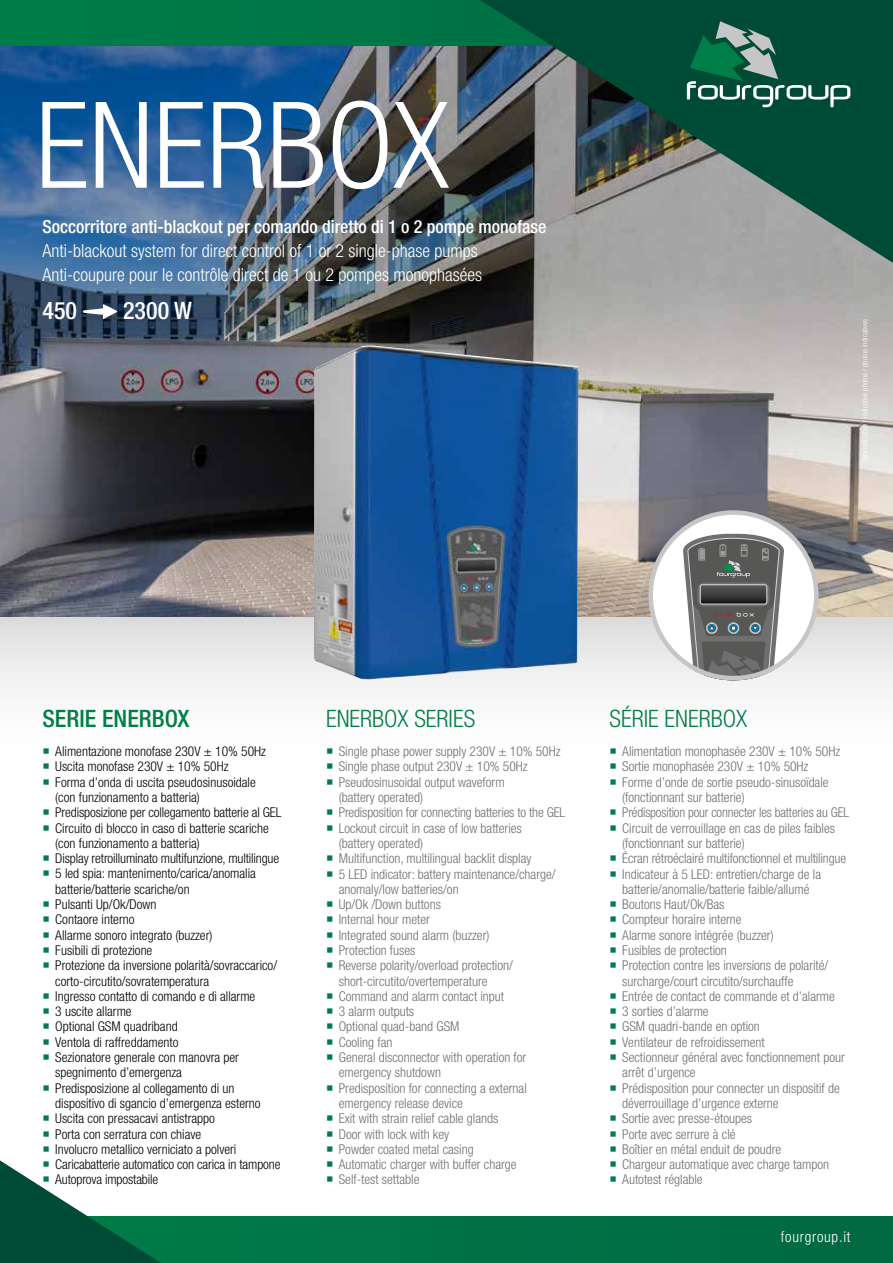
<style>
.page{position:relative;width:893px;height:1263px;background:#fff}
.page>*{position:absolute;margin:0;border:0;box-sizing:border-box;transform-origin:0 0}
.t1{font:300 condensed 120px "Helvetica Neue LT Std";color:#fff}
.t2{font:300 condensed 24px "Helvetica Neue LT Std";color:#007e48}
.t3{font:500 condensed 24px "Helvetica Neue LT Std";color:#007e48}
.t4{font:500 condensed 24px "Helvetica Neue LT Std";color:#fff}
.t5{font:300 condensed 18px/24px "Helvetica Neue LT Std";color:#fff}
.t6{font:500 condensed 18px "Helvetica Neue LT Std";color:#fff}
.t7{font:300 condensed 15px "Helvetica Neue LT Std";letter-spacing:.05em;color:#fff}
.t8{font:300 condensed 13.5px/15.3px "Helvetica Neue LT Std";color:#706f6f}
.t9{font:300 condensed 13.5px/15.3px "Helvetica Neue LT Std";color:#000}
.t10{font:300 condensed 7.5px "Helvetica Neue LT Std";letter-spacing:.005em;color:#fff}
.s1{color:#007e48}
</style>
<div class="page">
<div style="left:0;top:1216px;width:893px;height:47px;background:#007146"></div>
<svg style="left:0;top:617px;width:893px;height:70px"></svg>
<div style="left:0;top:0;width:893px;height:47px;background:#007847"></div>
<img style="left:0;top:47px;width:893px;height:570px">
<svg style="left:83px;top:304px;width:35px;height:16px"></svg>
<img style="left:314px;top:345px;width:153px;height:334px">
<div style="left:651px;top:512px;width:165px;height:166px;background:#fff;border-radius:50%"></div>
<svg style="left:683px;top:533px;width:101px;height:147px;background:#7a7b7b"></svg>
<div style="left:648px;top:510px;width:171px;height:170px;border:4px solid #c6c6c6;border-radius:50%"></div>
<svg style="left:480px;top:0;width:413px;height:263px;background:#42665e"></svg>
<svg style="left:687px;top:21px;width:163px;height:86px;background:#276955"></svg>
<svg style="left:0;top:1160px;width:160px;height:103px"></svg>
<h1 class="t1" style="left:36px;top:76px;width:415px">ENERBOX</h1>
<h3 class="t6" style="left:43px;top:215px;width:505px">Soccorritore anti-blackout per comando diretto di 1 o 2 pompe monofase</h3>
<h3 class="t5" style="left:43px;top:238px;width:441px">Anti-blackout system for direct control of 1 or 2 single-phase pumps<br>Anti-coupure pour le contrôle direct de 1 ou 2 pompes monophasées</h3>
<h2 class="t4" style="left:43px;top:296px;width:36px">450</h2>
<h2 class="t4" style="left:123px;top:296px;width:70px">2300 W</h2>
<p class="t10" style="left:860px;top:461px;width:143px;rotate:-90deg">foto indicative / indicative photos / photos indicatives</p>
<h2 class="t3" style="left:43px;top:704px;width:149px">SERIE ENERBOX</h2>
<p class="t9" style="left:43px;top:743px;width:225px"><span class="s1">○</span> Alimentazione monofase 230V ± 10% 50Hz</p>
<p class="t9" style="left:43px;top:759px;width:187px"><span class="s1">○</span> Uscita monofase 230V ± 10% 50Hz</p>
<p class="t9" style="left:55px;top:774px;width:202px;text-indent:-13px"><span class="s1">○</span> Forma d’onda di uscita pseudosinusoidale (con funzionamento a batteria)</p>
<p class="t9" style="left:43px;top:805px;width:240px"><span class="s1">○</span> Predisposizione per collegamento batterie al GEL</p>
<p class="t9" style="left:55px;top:820px;width:215px;text-indent:-13px"><span class="s1">○</span> Circuito di blocco in caso di batterie scariche (con funzionamento a batteria)</p>
<p class="t9" style="left:43px;top:851px;width:238px"><span class="s1">○</span> Display retroilluminato multifunzione, multilingue</p>
<p class="t9" style="left:55px;top:866px;width:202px;text-indent:-13px"><span class="s1">○</span> 5 led spia: mantenimento/carica/anomalia batterie/batterie scariche/on</p>
<p class="t9" style="left:43px;top:896px;width:115px"><span class="s1">○</span> Pulsanti Up/Ok/Down</p>
<p class="t9" style="left:43px;top:912px;width:93px"><span class="s1">○</span> Contaore interno</p>
<p class="t9" style="left:43px;top:927px;width:171px"><span class="s1">○</span> Allarme sonoro integrato (buzzer)</p>
<p class="t9" style="left:43px;top:942px;width:111px"><span class="s1">○</span> Fusibili di protezione</p>
<p class="t9" style="left:55px;top:958px;width:223px;text-indent:-13px"><span class="s1">○</span> Protezione da inversione polarità/sovraccarico/ corto-circutito/sovratemperatura</p>
<p class="t9" style="left:43px;top:988px;width:214px"><span class="s1">○</span> Ingresso contatto di comando e di allarme</p>
<p class="t9" style="left:43px;top:1004px;width:91px"><span class="s1">○</span> 3 uscite allarme</p>
<p class="t9" style="left:43px;top:1019px;width:137px"><span class="s1">○</span> Optional GSM quadriband</p>
<p class="t9" style="left:43px;top:1034px;width:137px"><span class="s1">○</span> Ventola di raffreddamento</p>
<p class="t9" style="left:55px;top:1049px;width:185px;text-indent:-13px"><span class="s1">○</span> Sezionatore generale con manovra per spegnimento d’emergenza</p>
<p class="t9" style="left:55px;top:1080px;width:207px;text-indent:-13px"><span class="s1">○</span> Predisposizione al collegamento di un dispositivo di sgancio d’emergenza esterno</p>
<p class="t9" style="left:43px;top:1111px;width:174px"><span class="s1">○</span> Uscita con pressacavi antistrappo</p>
<p class="t9" style="left:43px;top:1126px;width:160px"><span class="s1">○</span> Porta con serratura con chiave</p>
<p class="t9" style="left:43px;top:1141px;width:195px"><span class="s1">○</span> Involucro metallico verniciato a polveri</p>
<p class="t9" style="left:43px;top:1156px;width:239px"><span class="s1">○</span> Caricabatterie automatico con carica in tampone</p>
<p class="t9" style="left:43px;top:1172px;width:117px"><span class="s1">○</span> Autoprova impostabile</p>
<h2 class="t2" style="left:326px;top:705px;width:151px">ENERBOX SERIES</h2>
<p class="t8" style="left:326px;top:743px;width:236px"><span class="s1">○</span> Single phase power supply 230V ± 10% 50Hz</p>
<p class="t8" style="left:326px;top:759px;width:203px"><span class="s1">○</span> Single phase output 230V ± 10% 50Hz</p>
<p class="t8" style="left:339px;top:774px;width:167px;text-indent:-13px"><span class="s1">○</span> Pseudosinusoidal output waveform (battery operated)</p>
<p class="t8" style="left:326px;top:805px;width:241px"><span class="s1">○</span> Predisposition for connecting batteries to the GEL</p>
<p class="t8" style="left:339px;top:820px;width:185px;text-indent:-13px"><span class="s1">○</span> Lockout circuit in case of low batteries (battery operated)</p>
<p class="t8" style="left:326px;top:851px;width:207px"><span class="s1">○</span> Multifunction, multilingual backlit display</p>
<p class="t8" style="left:339px;top:866px;width:218px;text-indent:-13px"><span class="s1">○</span> 5 LED indicator: battery maintenance/charge/ anomaly/low batteries/on</p>
<p class="t8" style="left:326px;top:896px;width:116px"><span class="s1">○</span> Up/Ok /Down buttons</p>
<p class="t8" style="left:326px;top:912px;width:105px"><span class="s1">○</span> Internal hour meter</p>
<p class="t8" style="left:326px;top:927px;width:165px"><span class="s1">○</span> Integrated sound alarm (buzzer)</p>
<p class="t8" style="left:326px;top:942px;width:91px"><span class="s1">○</span> Protection fuses</p>
<p class="t8" style="left:339px;top:958px;width:176px;text-indent:-13px"><span class="s1">○</span> Reverse polarity/overload protection/ short-circutito/overtemperature</p>
<p class="t8" style="left:326px;top:988px;width:180px"><span class="s1">○</span> Command and alarm contact input</p>
<p class="t8" style="left:326px;top:1004px;width:90px"><span class="s1">○</span> 3 alarm outputs</p>
<p class="t8" style="left:326px;top:1019px;width:135px"><span class="s1">○</span> Optional quad-band GSM</p>
<p class="t8" style="left:326px;top:1034px;width:68px"><span class="s1">○</span> Cooling fan</p>
<p class="t8" style="left:339px;top:1049px;width:189px;text-indent:-13px"><span class="s1">○</span> General disconnector with operation for emergency shutdown</p>
<p class="t8" style="left:339px;top:1080px;width:190px;text-indent:-13px"><span class="s1">○</span> Predisposition for connecting a external emergency release device</p>
<p class="t8" style="left:326px;top:1111px;width:174px"><span class="s1">○</span> Exit with strain relief cable glands</p>
<p class="t8" style="left:326px;top:1126px;width:125px"><span class="s1">○</span> Door with lock with key</p>
<p class="t8" style="left:326px;top:1141px;width:149px"><span class="s1">○</span> Powder coated metal casing</p>
<p class="t8" style="left:326px;top:1156px;width:192px"><span class="s1">○</span> Automatic charger with buffer charge</p>
<p class="t8" style="left:326px;top:1172px;width:95px"><span class="s1">○</span> Self-test settable</p>
<h2 class="t2" style="left:609px;top:705px;width:139px">SÉRIE ENERBOX</h2>
<p class="t8" style="left:609px;top:743px;width:232px"><span class="s1">○</span> Alimentation monophasée 230V ± 10% 50Hz</p>
<p class="t8" style="left:609px;top:759px;width:200px"><span class="s1">○</span> Sortie monophasée 230V ± 10% 50Hz</p>
<p class="t8" style="left:622px;top:774px;width:208px;text-indent:-13px"><span class="s1">○</span> Forme d’onde de sortie pseudo-sinusoïdale (fonctionnant sur batterie)</p>
<p class="t8" style="left:609px;top:805px;width:241px"><span class="s1">○</span> Prédisposition pour connecter les batteries au GEL</p>
<p class="t8" style="left:622px;top:820px;width:214px;text-indent:-13px"><span class="s1">○</span> Circuit de verrouillage en cas de piles faibles (fonctionnant sur batterie)</p>
<p class="t8" style="left:609px;top:851px;width:238px"><span class="s1">○</span> Écran rétroéclairé multifonctionnel et multilingue</p>
<p class="t8" style="left:609px;top:866px;width:213px;text-align:center"><span class="s1">○</span> Indicateur à 5 LED: entretien/charge de la batterie/anomalie/batterie faible/allumé</p>
<p class="t8" style="left:609px;top:896px;width:117px"><span class="s1">○</span> Boutons Haut/Ok/Bas</p>
<p class="t8" style="left:609px;top:912px;width:134px"><span class="s1">○</span> Compteur horaire interne</p>
<p class="t8" style="left:609px;top:927px;width:166px"><span class="s1">○</span> Alarme sonore intégrée (buzzer)</p>
<p class="t8" style="left:609px;top:942px;width:119px"><span class="s1">○</span> Fusibles de protection</p>
<p class="t8" style="left:622px;top:958px;width:208px;text-indent:-13px"><span class="s1">○</span> Protection contre les inversions de polarité/ surcharge/court circutito/surchauffe</p>
<p class="t8" style="left:609px;top:988px;width:227px"><span class="s1">○</span> Entrée de contact de commande et d’alarme</p>
<p class="t8" style="left:609px;top:1004px;width:101px"><span class="s1">○</span> 3 sorties d’alarme</p>
<p class="t8" style="left:609px;top:1019px;width:152px"><span class="s1">○</span> GSM quadri-bande en option</p>
<p class="t8" style="left:609px;top:1034px;width:157px"><span class="s1">○</span> Ventilateur de refroidissement</p>
<p class="t8" style="left:622px;top:1049px;width:224px;text-indent:-13px"><span class="s1">○</span> Sectionneur général avec fonctionnement pour arrêt d’urgence</p>
<p class="t8" style="left:622px;top:1080px;width:219px;text-indent:-13px"><span class="s1">○</span> Prédisposition pour connecter un dispositif de déverrouillage d’urgence externe</p>
<p class="t8" style="left:609px;top:1111px;width:144px"><span class="s1">○</span> Sortie avec presse-étoupes</p>
<p class="t8" style="left:609px;top:1126px;width:128px"><span class="s1">○</span> Porte avec serrure à clé</p>
<p class="t8" style="left:609px;top:1141px;width:173px"><span class="s1">○</span> Boîtier en métal enduit de poudre</p>
<p class="t8" style="left:609px;top:1156px;width:221px"><span class="s1">○</span> Chargeur automatique avec charge tampon</p>
<p class="t8" style="left:609px;top:1172px;width:95px"><span class="s1">○</span> Autotest réglable</p>
<p class="t7" style="left:781px;top:1228px;width:71px">fourgroup.it</p>
</div>
